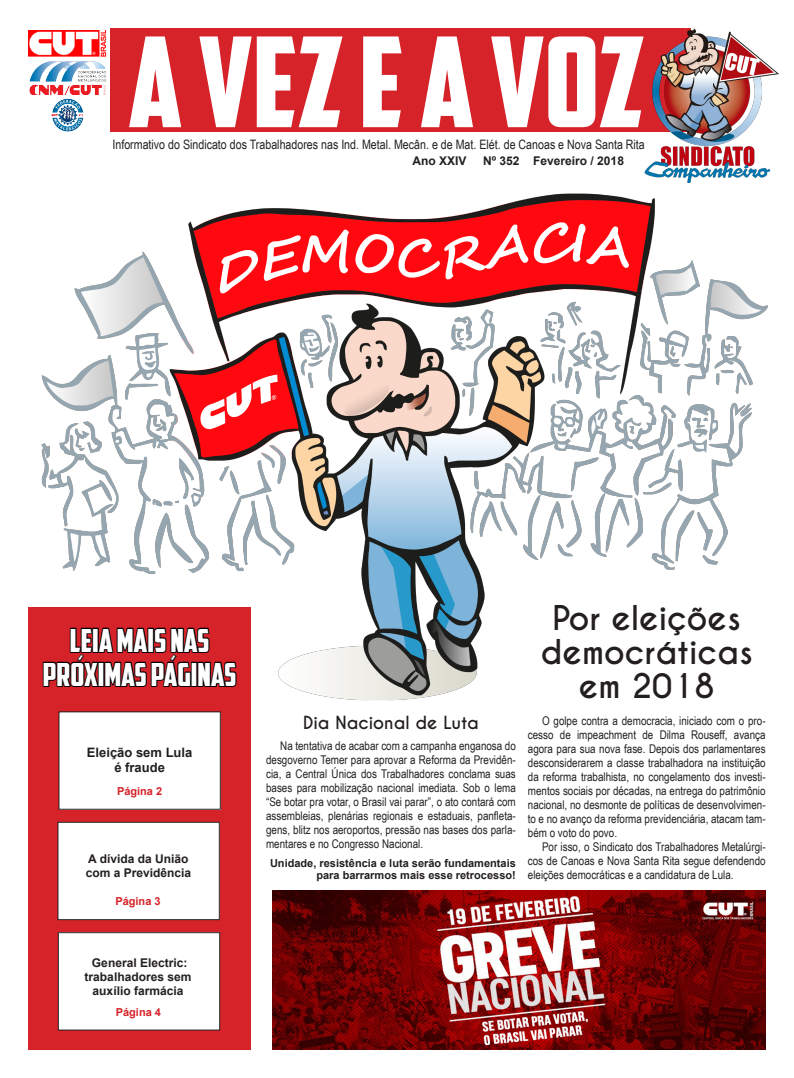
<style>
.page{position:relative;width:794px;height:1078px;background:#fff}
.page>*{position:absolute;margin:0;border:0;box-sizing:border-box;transform-origin:0 0}
.t1{font:125px "American Captain";color:#fff}
.t2{font:700 32px "Caviar Dreams";color:#231f20}
.t3{font:32px "American Captain";color:#fff}
.t4{font:700 17px "Caviar Dreams";color:#231f20}
.t5{font:13px "Arial Narrow";color:#231f20}
.t6{font:700 13px "Arial";color:#231f20}
.t7{font:12px/14px "Arial Narrow";color:#231f20;text-align:justify}
.t8{font:700 12px "Arial";color:#231f20}
.t9{font:700 11px/12px "Arial";color:#231f20;text-align:right}
.t10{font:700 11px "Arial";color:#d62229}
</style>
<div class="page">
<img style="left:41px;top:131px;width:727px;height:570px">
<div style="left:28px;top:607px;width:223px;height:442px;background:#d62229"></div>
<div style="left:110px;top:28px;width:580px;height:104px;background:#d62229"></div>
<img style="left:28px;top:31px;width:79px;height:25px">
<img style="left:645px;top:28px;width:133px;height:154px">
<div style="left:59px;top:711px;width:161px;height:98px;background:#fff"></div>
<div style="left:58px;top:822px;width:161px;height:97px;background:#fff"></div>
<div style="left:57px;top:821px;width:163px;height:98px;border:1px solid #231f20"></div>
<div style="left:58px;top:932px;width:162px;height:97px;background:#fff"></div>
<div style="left:58px;top:931px;width:162px;height:99px;border:1px solid #231f20"></div>
<img style="left:51px;top:99px;width:33px;height:32px">
<img style="left:29px;top:62px;width:78px;height:32px">
<img style="left:272px;top:890px;width:493px;height:159px">
<svg style="left:42px;top:627px;width:195px;height:60px"></svg>
<p class="t1" style="left:128px;top:7px;width:518px">A VEZ E A VOZ</p>
<p class="t5" style="left:112px;top:135px;width:534px">Informativo do Sindicato dos Trabalhadores nas Ind. Metal. Mecân. e de Mat. Elét. de Canoas e Nova Santa Rita</p>
<p class="t8" style="left:412px;top:153px;width:56px">Ano XXIV</p>
<p class="t8" style="left:483px;top:153px;width:38px">Nº 352</p>
<p class="t8" style="left:533px;top:153px;width:92px">Fevereiro / 2018</p>
<p class="t3" style="left:70px;top:621px;width:141px">LEIA MAIS NAS</p>
<p class="t3" style="left:43px;top:655px;width:195px">PROXIMAS PAGINAS</p>
<p class="t6" style="left:87px;top:743px;width:107px">Eleição sem Lula</p>
<p class="t6" style="left:114px;top:758px;width:52px">é fraude</p>
<p class="t10" style="left:117px;top:783px;width:47px">Página 2</p>
<p class="t8" style="left:88px;top:850px;width:102px">A dívida da União</p>
<p class="t8" style="left:86px;top:864px;width:107px">com a Previdência</p>
<p class="t10" style="left:115px;top:893px;width:47px">Página 3</p>
<p class="t8" style="left:92px;top:954px;width:97px">General Electric:</p>
<p class="t8" style="left:85px;top:968px;width:108px">trabalhadores sem</p>
<p class="t8" style="left:93px;top:982px;width:92px">auxílio farmácia</p>
<p class="t10" style="left:116px;top:1004px;width:47px">Página 4</p>
<p class="t4" style="left:303px;top:712px;width:177px">Dia Nacional de Luta</p>
<p class="t7" style="left:266px;top:738px;width:251px;text-indent:14px">Na tentativa de acabar com a campanha enganosa do desgoverno Temer para aprovar a Reforma da Previdên&shy;cia, a Central Única dos Trabalhadores conclama suas bases para mobilização nacional imediata. Sob o lema “Se botar pra votar, o Brasil vai parar”, o ato contará com assembleias, plenárias regionais e estaduais, panfleta&shy;gens, blitz nos aeroportos, pressão nas bases dos parla&shy;mentares e no Congresso Nacional.</p>
<p class="t9" style="left:270px;top:857px;width:247px">Unidade, resistência e luta serão fundamentais para barrarmos mais esse retrocesso!</p>
<p class="t2" style="left:552px;top:598px;width:190px">Por eleições</p>
<p class="t2" style="left:540px;top:632px;width:214px">democráticas</p>
<p class="t2" style="left:579px;top:666px;width:138px">em 2018</p>
<p class="t7" style="left:528px;top:712px;width:239px;text-indent:14px">O golpe contra a democracia, iniciado com o pro&shy;cesso de impeachment de Dilma Rouseff, avança agora para sua nova fase. Depois dos parlamentares desconsiderarem a classe trabalhadora na instituição da reforma trabalhista, no congelamento dos investi&shy;mentos sociais por décadas, na entrega do patrimônio nacional, no desmonte de políticas de desenvolvimen&shy;to e no avanço da reforma previdenciária, atacam tam&shy;bém o voto do povo.</p>
<p class="t7" style="left:528px;top:838px;width:239px;text-indent:14px">Por isso, o Sindicato dos Trabalhadores Metalúrgi&shy;cos de Canoas e Nova Santa Rita segue defendendo eleições democráticas e a candidatura de Lula.</p>
</div>
